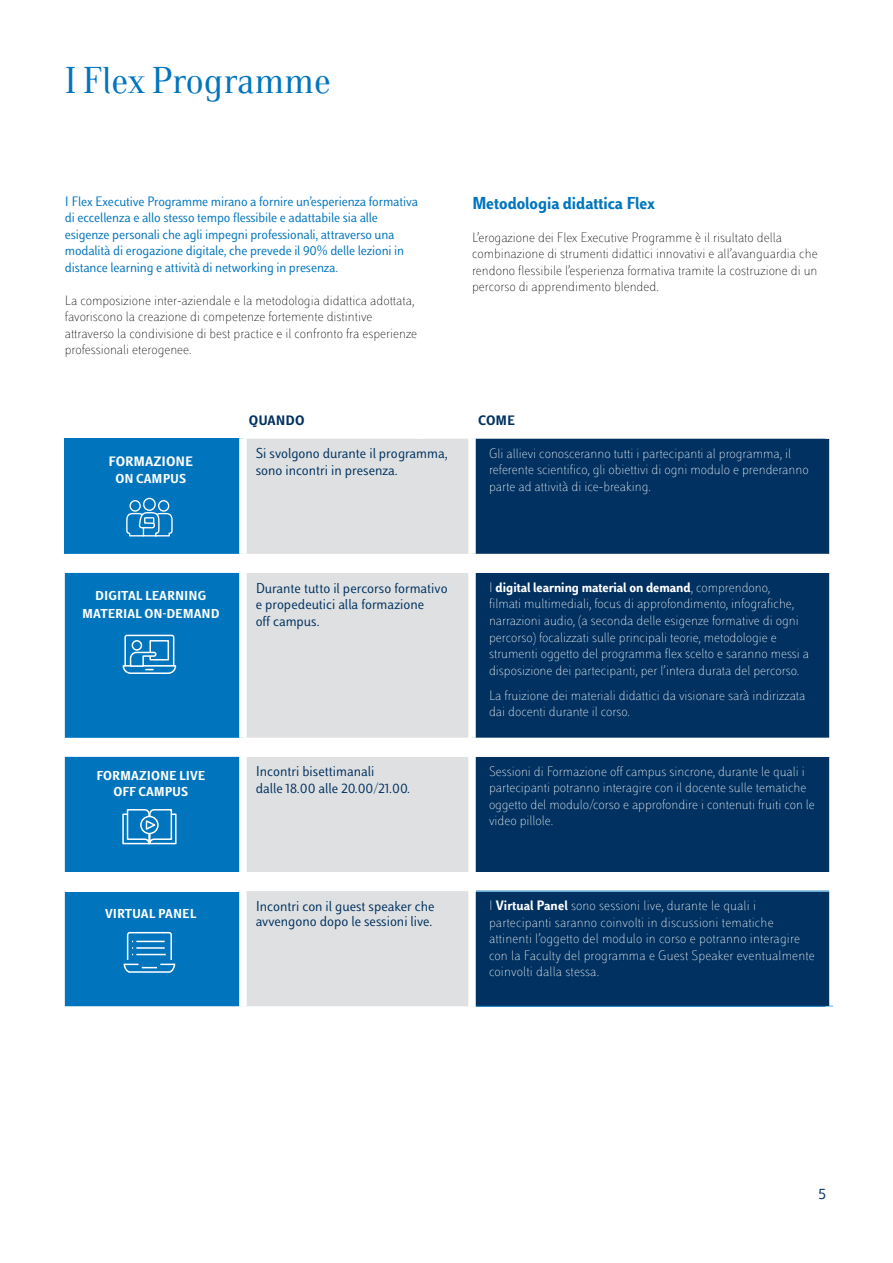
<style>
.page{position:relative;width:893px;height:1263px;background:#fff}
.page>*{position:absolute;margin:0;border:0;box-sizing:border-box;transform-origin:0 0}
.t1{font:39px "Luiss Serif";color:#0075be}
.t2{font:700 18px "Luiss Sans";color:#0075be}
.t3{font:16.5px "Luiss Sans";color:#003160}
.t4{font:15px/16.5px "Luiss Sans";color:#003160}
.t5{font:14.25px/16.5px "Luiss Sans Thin Sans";color:#fff}
.t6{font:14.25px/16.5px "Luiss Sans Thin Sans";color:#000}
.t7{font:14.25px/16.5px "Luiss Sans";letter-spacing:-.01em;color:#0075be}
.t8{font:700 14.25px "Luiss Sans";color:#fff}
.t9{font:700 14.25px "Luiss Sans";color:#003160}
.t10{font:700 13.5px/18px "Luiss Sans";color:#fff;text-align:center}
.s1{font-family:"Luiss Sans Thin Sans";font-weight:400}
.s2{font-family:"Luiss Sans";font-weight:700}
</style>
<div class="page">
<div style="left:65px;top:439px;width:178px;height:115px;background:#0075be"></div>
<div style="left:247px;top:439px;width:221px;height:567px;background:#dee0e1"></div>
<div style="left:476px;top:439px;width:353px;height:567px;background:#003160"></div>
<svg style="left:65px;top:554px;width:764px;height:337px;background:#3c6184"></svg>
<svg style="left:247px;top:554px;width:174px;height:337px;fill:#dee0e1"></svg>
<div style="left:65px;top:573px;width:174px;height:433px;background:#0075be"></div>
<div style="left:65px;top:872px;width:178px;height:19px;background:#fff"></div>
<div style="left:472px;top:872px;width:357px;height:19px;background:#fff"></div>
<hr style="left:476px;top:891px;width:353px;height:1px;background:#0075be">
<hr style="left:476px;top:1006px;width:357px;height:1px;background:#0075be">
<div style="left:239px;top:439px;width:8px;height:115px;background:#fff"></div>
<div style="left:468px;top:554px;width:8px;height:19px;background:#fff"></div>
<div style="left:468px;top:573px;width:8px;height:165px;background:#fff"></div>
<div style="left:468px;top:738px;width:8px;height:19px;background:#fff"></div>
<div style="left:468px;top:757px;width:8px;height:115px;background:#fff"></div>
<div style="left:468px;top:872px;width:8px;height:19px;background:#fff"></div>
<div style="left:825px;top:1006px;width:8px;height:31px;background:#fff"></div>
<div style="left:239px;top:554px;width:8px;height:19px;background:#fff"></div>
<div style="left:239px;top:573px;width:8px;height:165px;background:#fff"></div>
<div style="left:239px;top:738px;width:8px;height:19px;background:#fff"></div>
<div style="left:239px;top:757px;width:8px;height:115px;background:#fff"></div>
<div style="left:239px;top:872px;width:8px;height:19px;background:#fff"></div>
<svg style="left:122px;top:634px;width:55px;height:41px;background:#4198ce"></svg>
<div style="left:122px;top:813px;width:55px;height:31px;background:#0075be;border:2px solid #fff"></div>
<svg style="left:126px;top:808px;width:47px;height:37px"></svg>
<svg style="left:126px;top:497px;width:47px;height:40px"></svg>
<svg style="left:123px;top:931px;width:53px;height:42px;background:#318fca"></svg>
<h1 class="t1" style="left:65px;top:58px;width:268px">I Flex Programme</h1>
<p class="t7" style="left:65px;top:193px;width:355px">I Flex Executive Programme mirano a fornire un’esperienza formativa di eccellenza e allo stesso tempo flessibile e adattabile sia alle esigenze personali che agli impegni professionali, attraverso una modalità di erogazione digitale, che prevede il 90% delle lezioni in distance learning e attività di networking in presenza.</p>
<p class="t6" style="left:65px;top:292px;width:354px">La composizione inter-aziendale e la metodologia didattica adottata, favoriscono la creazione di competenze fortemente distintive attraverso la condivisione di best practice e il confronto fra esperienze professionali eterogenee.</p>
<p class="t2" style="left:472px;top:192px;width:184px">Metodologia didattica Flex</p>
<p class="t6" style="left:472px;top:229px;width:347px">L’erogazione dei Flex Executive Programme è il risultato della combinazione di strumenti didattici innovativi e all’avanguardia che rendono flessibile l’esperienza formativa tramite la costruzione di un percorso di apprendimento blended.</p>
<p class="t8" style="left:109px;top:453px;width:86px">FORMAZIONE</p>
<p class="t10" style="left:116px;top:469px;width:72px">ON CAMPUS</p>
<p class="t9" style="left:249px;top:412px;width:57px">QUANDO</p>
<p class="t9" style="left:478px;top:412px;width:39px">COME</p>
<p class="t4" style="left:256px;top:445px;width:193px">Si svolgono durante il programma, sono incontri in presenza.</p>
<p class="t5" style="left:489px;top:445px;width:321px">Gli allievi conosceranno tutti i partecipanti al programma, il referente scientifico, gli obiettivi di ogni modulo e prenderanno parte ad attività di ice-breaking.</p>
<p class="t10" style="left:82px;top:586px;width:139px">DIGITAL LEARNING<br>MATERIAL ON-DEMAND</p>
<p class="t4" style="left:256px;top:579px;width:193px">Durante tutto il percorso formativo e propedeutici alla formazione<br>off campus.</p>
<p class="t8" style="left:489px;top:579px;width:283px"><span class="s1">I</span> digital learning material on demand<span class="s1">, comprendono,</span></p>
<p class="t5" style="left:489px;top:595px;width:322px">filmati multimediali, focus di approfondimento, infografiche, narrazioni audio, (a seconda delle esigenze formative di ogni percorso) focalizzati sulle principali teorie, metodologie e strumenti oggetto del programma flex scelto e saranno messi a disposizione dei partecipanti, per l’intera durata del percorso.</p>
<p class="t5" style="left:489px;top:686px;width:318px">La fruizione dei materiali didattici da visionare sarà indirizzata dai docenti durante il corso.</p>
<p class="t10" style="left:96px;top:767px;width:110px;line-height:16.5px">FORMAZIONE LIVE<br>OFF CAMPUS</p>
<p class="t4" style="left:256px;top:763px;width:156px">Incontri bisettimanali<br>dalle 18.00 alle 20.00/21.00.</p>
<p class="t5" style="left:489px;top:763px;width:327px">Sessioni di Formazione off campus sincrone, durante le quali i partecipanti potranno interagire con il docente sulle tematiche oggetto del modulo/corso e approfondire i contenuti fruiti con le video pillole.</p>
<p class="t10" style="left:105px;top:904px;width:93px">VIRTUAL PANEL</p>
<p class="t4" style="left:256px;top:898px;width:180px;line-height:15px">Incontri con il guest speaker che avvengono dopo le sessioni live.</p>
<p class="t5" style="left:489px;top:897px;width:327px">I <span class="s2">Virtual Panel</span> sono sessioni live, durante le quali i partecipanti saranno coinvolti in discussioni tematiche attinenti l’oggetto del modulo in corso e potranno interagire con la Faculty del programma e Guest Speaker eventualmente coinvolti dalla stessa.</p>
<p class="t3" style="left:819px;top:1184px;width:9px">5</p>
</div>
